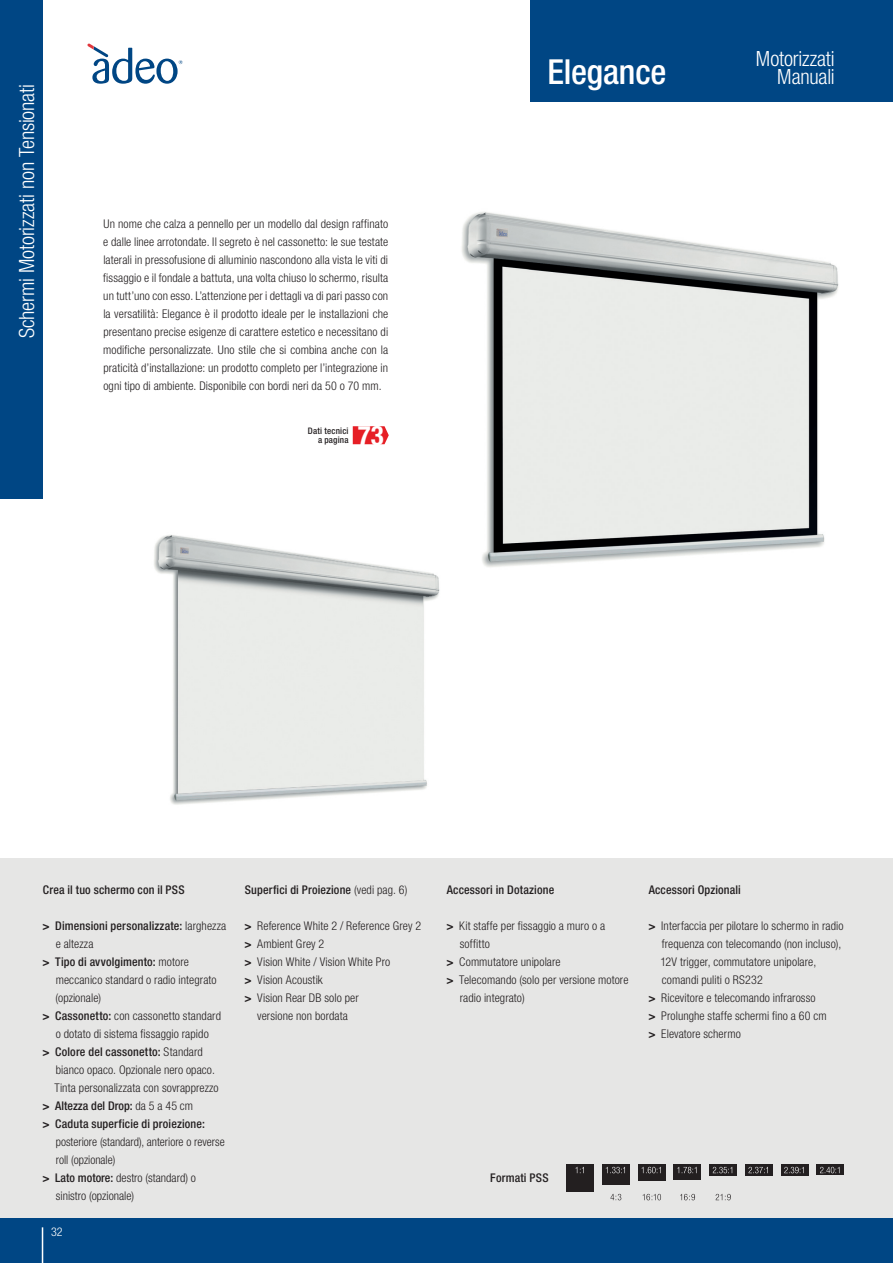
<style>
.page{position:relative;width:893px;height:1263px;background:#fff}
.page>*{position:absolute;margin:0;border:0;box-sizing:border-box;transform-origin:0 0}
.t1{font:500 condensed 34.5px "Helvetica Neue LT Pro";letter-spacing:-.005em;color:#fff}
.t2{font:700 condensed 27px "Helvetica Neue LT Pro";color:#fff}
.t3{font:300 condensed 21px "Helvetica Neue LT Pro";letter-spacing:-.01em;color:#fff}
.t4{font:300 condensed 12px/18px "Helvetica Neue LT Pro";letter-spacing:.01em;color:#231f20}
.t5{font:500 condensed 12px/18px "Helvetica Neue LT Pro";letter-spacing:.015em;color:#231f20}
.t6{font:300 condensed 12px "Helvetica Neue LT Pro";color:#fff}
.t7{font:500 condensed 9px "Helvetica Neue LT Pro";letter-spacing:.02em;color:#231f20}
.s1{font-weight:700;font-stretch:normal}
.s2{font-weight:300}
.s3{font-weight:500}
</style>
<div class="page">
<div style="left:0;top:858px;width:893px;height:405px;background:#e6e6e5"></div>
<div style="left:0;top:1218px;width:893px;height:45px;background:#004684"></div>
<hr style="left:42px;top:1227px;width:1px;height:36px;background:#fff">
<div style="left:0;top:0;width:43px;height:498px;background:#004684"></div>
<div style="left:530px;top:0;width:363px;height:102px;background:#004684"></div>
<svg style="left:87px;top:43px;width:96px;height:41px"></svg>
<img style="left:462px;top:212px;width:377px;height:355px">
<img style="left:154px;top:535px;width:286px;height:270px">
<svg style="left:353px;top:426px;width:36px;height:18px"></svg>
<div style="left:567px;top:1164px;width:27px;height:27px;background:#231f20"></div>
<svg style="left:575px;top:1167px;width:9px;height:6px"></svg>
<svg style="left:716px;top:1194px;width:15px;height:6px"></svg>
<svg style="left:710px;top:1164px;width:27px;height:12px"></svg>
<svg style="left:713px;top:1167px;width:19px;height:6px"></svg>
<div style="left:745px;top:1164px;width:27px;height:11px;background:#231f20"></div>
<svg style="left:748px;top:1167px;width:20px;height:6px"></svg>
<svg style="left:781px;top:1164px;width:27px;height:11px"></svg>
<svg style="left:784px;top:1167px;width:20px;height:6px"></svg>
<svg style="left:643px;top:1194px;width:18px;height:6px"></svg>
<div style="left:638px;top:1164px;width:27px;height:17px;background:#231f20"></div>
<svg style="left:641px;top:1167px;width:20px;height:6px"></svg>
<svg style="left:680px;top:1194px;width:15px;height:6px"></svg>
<div style="left:674px;top:1164px;width:27px;height:15px;background:#231f20"></div>
<svg style="left:677px;top:1167px;width:19px;height:6px"></svg>
<svg style="left:610px;top:1194px;width:11px;height:6px"></svg>
<div style="left:602px;top:1164px;width:27px;height:20px;background:#231f20"></div>
<svg style="left:606px;top:1167px;width:19px;height:6px"></svg>
<svg style="left:817px;top:1164px;width:27px;height:11px"></svg>
<svg style="left:820px;top:1167px;width:19px;height:6px"></svg>
<h3 class="t3" style="left:15px;top:338px;width:256px;rotate:-90deg">Schermi Motorizzati non Tensionati</h3>
<p class="t4" style="left:103px;top:215px;width:287px;text-align:justify">Un nome che calza a pennello per un modello dal design raffinato e dalle linee arrotondate. Il segreto è nel cassonetto: le sue testate laterali in pressofusione di alluminio nascondono alla vista le viti di fissaggio e il fondale a battuta, una volta chiuso lo schermo, risulta un tutt’uno con esso. L’attenzione per i dettagli va di pari passo con la versatilità: Elegance è il prodotto ideale per le installazioni che presentano precise esigenze di carattere estetico e necessitano di modifiche personalizzate. Uno stile che si combina anche con la praticità d’installazione: un prodotto completo per l’integrazione in ogni tipo di ambiente. Disponibile con bordi neri da 50 o 70 mm.</p>
<p class="t7" style="left:308px;top:425px;width:42px">Dati tecnici</p>
<p class="t7" style="left:318px;top:434px;width:32px">a pagina</p>
<p class="t2" style="left:358px;top:419px;width:28px">73</p>
<p class="t1" style="left:547px;top:51px;width:120px">Elegance</p>
<p class="t3" style="left:756px;top:47px;width:80px">Motorizzati</p>
<p class="t3" style="left:777px;top:65px;width:59px">Manuali</p>
<p class="t5" style="left:43px;top:881px;width:143px">Crea il tuo schermo con il PSS</p>
<p class="t5" style="left:56px;top:917px;width:172px;text-indent:-13px"><span class="s1">&gt;</span> Dimensioni personalizzate: <span class="s2">larghezza e altezza</span></p>
<p class="t4" style="left:55px;top:953px;width:163px;text-indent:-13px"><span class="s1">&gt;</span> <span class="s3">Tipo di avvolgimento:</span> motore meccanico standard o radio integrato (opzionale)</p>
<p class="t4" style="left:43px;top:1007px;width:180px;text-align:center"><span class="s1">&gt;</span> <span class="s3">Cassonetto:</span> con cassonetto standard o dotato di sistema fissaggio rapido</p>
<p class="t4" style="left:54px;top:1043px;width:166px;text-indent:-12px"><span class="s1">&gt;</span> <span class="s3">Colore del cassonetto:</span> Standard bianco opaco. Opzionale nero opaco.<br>Tinta personalizzata con sovrapprezzo</p>
<p class="t5" style="left:43px;top:1097px;width:152px"><span class="s1">&gt;</span> Altezza del Drop: <span class="s2">da 5 a 45 cm</span></p>
<p class="t4" style="left:56px;top:1115px;width:171px;text-indent:-13px"><span class="s1">&gt;</span> <span class="s3">Caduta superficie di proiezione: </span>posteriore (standard), anteriore o reverse roll (opzionale)</p>
<p class="t4" style="left:56px;top:1169px;width:142px;text-indent:-13px"><span class="s1">&gt;</span> <span class="s3">Lato motore:</span> destro (standard) o sinistro (opzionale)</p>
<p class="t6" style="left:51px;top:1225px;width:13px">32</p>
<p class="t5" style="left:245px;top:881px;width:164px">Superfici di Proiezione <span class="s2">(vedi pag. 6)</span></p>
<p class="t4" style="left:245px;top:917px;width:178px"><span class="s1">&gt;</span> Reference White 2 / Reference Grey 2</p>
<p class="t4" style="left:245px;top:935px;width:81px"><span class="s1">&gt;</span> Ambient Grey 2</p>
<p class="t4" style="left:245px;top:953px;width:147px"><span class="s1">&gt;</span> Vision White / Vision White Pro</p>
<p class="t4" style="left:245px;top:971px;width:80px"><span class="s1">&gt;</span> Vision Acoustik</p>
<p class="t4" style="left:245px;top:989px;width:116px"><span class="s1">&gt;</span> Vision Rear DB solo per</p>
<p class="t4" style="left:257px;top:1007px;width:92px">versione non bordata</p>
<p class="t5" style="left:447px;top:881px;width:109px">Accessori in Dotazione</p>
<p class="t4" style="left:460px;top:917px;width:147px;text-indent:-13px"><span class="s1">&gt;</span> Kit staffe per fissaggio a muro o a soffitto</p>
<p class="t4" style="left:447px;top:953px;width:116px"><span class="s1">&gt;</span> Commutatore unipolare</p>
<p class="t4" style="left:460px;top:971px;width:170px;text-indent:-13px"><span class="s1">&gt;</span> Telecomando (solo per versione motore radio integrato)</p>
<p class="t5" style="left:649px;top:881px;width:94px">Accessori Opzionali</p>
<p class="t4" style="left:660px;top:917px;width:185px;text-indent:-12px"><span class="s1">&gt;</span> Interfaccia per pilotare lo schermo in radio frequenza con telecomando (non incluso), 12V trigger, commutatore unipolare, comandi puliti o RS232</p>
<p class="t4" style="left:649px;top:989px;width:169px"><span class="s1">&gt;</span> Ricevitore e telecomando infrarosso</p>
<p class="t4" style="left:649px;top:1007px;width:180px"><span class="s1">&gt;</span> Prolunghe staffe schermi fino a 60 cm</p>
<p class="t4" style="left:649px;top:1025px;width:94px"><span class="s1">&gt;</span> Elevatore schermo</p>
<p class="t5" style="left:490px;top:1169px;width:60px">Formati PSS</p>
</div>
